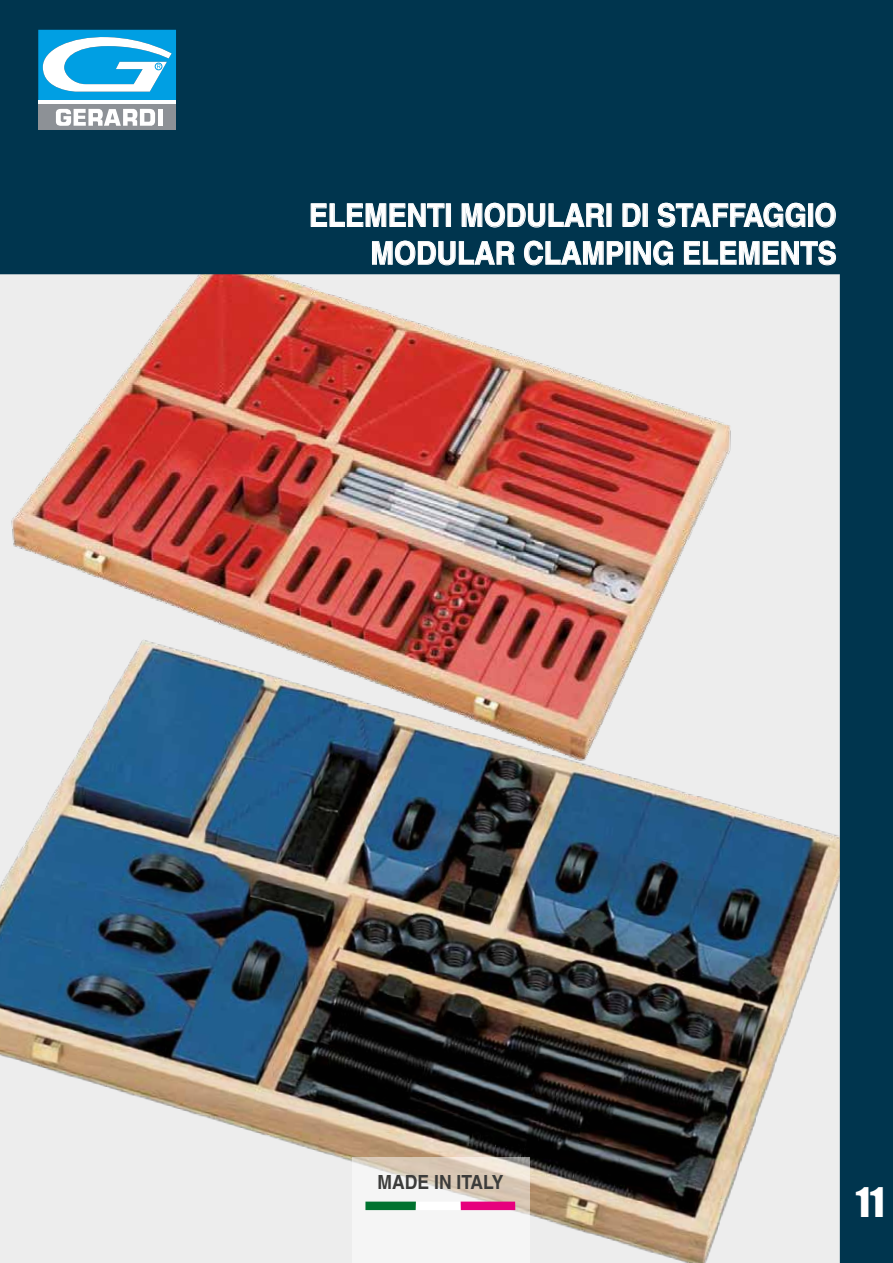
<style>
.page{position:relative;width:893px;height:1263px;background:#fff}
.page>*{position:absolute;margin:0;border:0;box-sizing:border-box;transform-origin:0 0}
.t1{font:37.5px "Impact";color:#fff}
.t2{font:700 31.5px/37.8px "Helvetica CE";color:#fff;text-align:right;scale:.9 1}
.t3{font:700 19.5px "Helvetica CE";color:#3c3c3b;scale:.9 1}
</style>
<div class="page">
<img style="left:0;top:0;width:893px;height:1263px">
<svg style="left:352px;top:1157px;width:177px;height:106px;fill:#f5f5f5"></svg>
<div style="left:416px;top:1201px;width:46px;height:9px;background:#fff"></div>
<div style="left:461px;top:1201px;width:54px;height:9px;background:#e6007d"></div>
<div style="left:365px;top:1201px;width:51px;height:9px;background:#00722f"></div>
<svg style="left:310px;top:198px;width:526px;height:71px;background:#265368"></svg>
<svg style="left:38px;top:7px;width:138px;height:93px"></svg>
<hr style="left:38px;top:100px;width:138px;height:4px;background:#fff">
<div style="left:38px;top:104px;width:138px;height:26px;background:#8d9196"></div>
<div style="left:158px;top:109px;width:5px;height:17px;background:#fff"></div>
<svg style="left:56px;top:108px;width:99px;height:18px"></svg>
<p class="t2" style="left:309px;top:196px;width:588px">ELEMENTI MODULARI DI STAFFAGGIO<br>MODULAR CLAMPING ELEMENTS</p>
<p class="t3" style="left:378px;top:1170px;width:141px">MADE IN ITALY</p>
<p class="t1" style="left:856px;top:1173px;width:30px">11</p>
</div>
